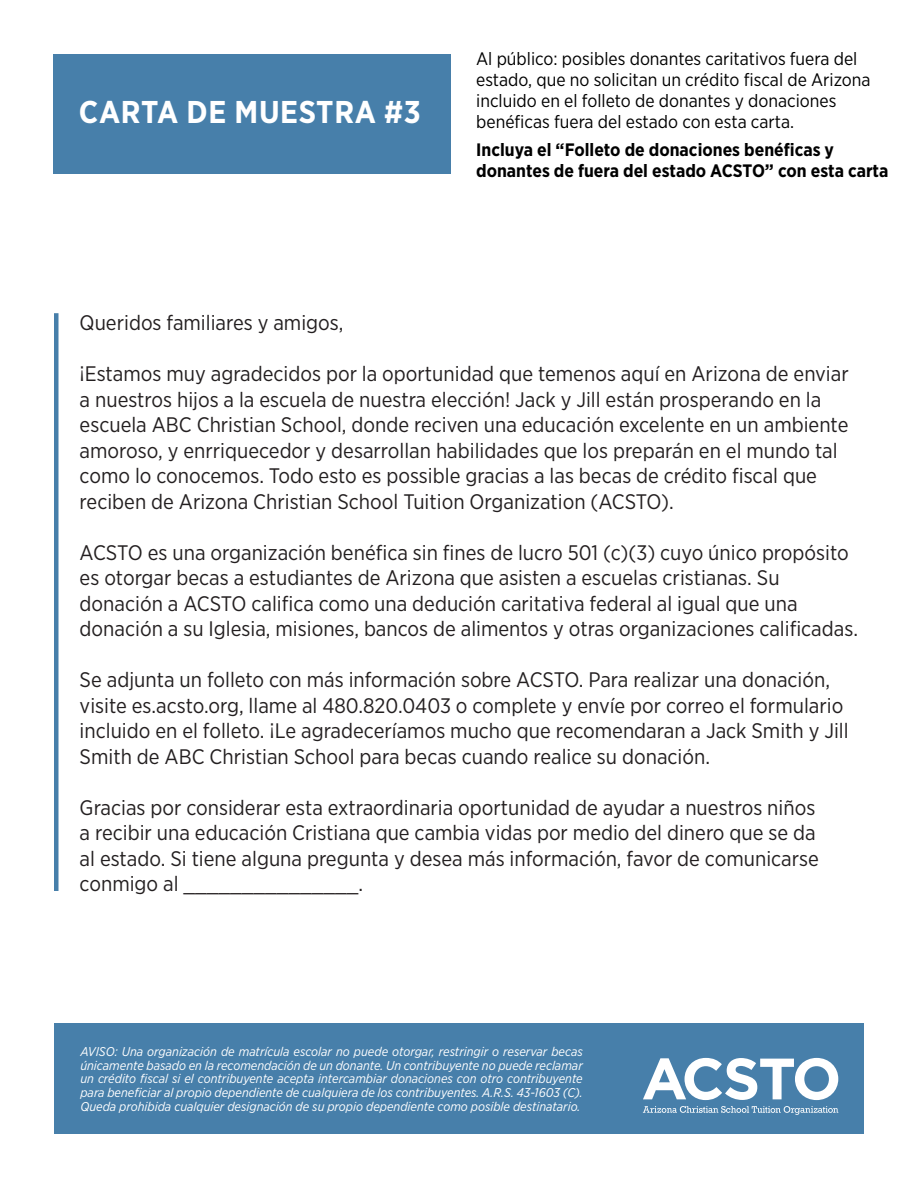
<style>
.page{position:relative;width:918px;height:1188px;background:#fff}
.page>*{position:absolute;margin:0;border:0;box-sizing:border-box;transform-origin:0 0}
.t1{font:700 31.5px "Gotham Narrow";letter-spacing:.02em;color:#fff}
.t2{font:21px/25.5px "Gotham Narrow";color:#231f20}
.t3{font:18px/21px "Gotham Narrow";color:#000}
.t4{font:700 18px/21px "Gotham Narrow";color:#000}
.t5{font:italic 12.75px/13.8px "Gotham Narrow";color:#fff;text-align:justify}
</style>
<div class="page">
<div style="left:54px;top:1024px;width:810px;height:110px;background:#477faa"></div>
<svg style="left:643px;top:1058px;width:195px;height:42px"></svg>
<svg style="left:643px;top:1106px;width:195px;height:9px"></svg>
<hr style="left:54px;top:313px;width:4px;height:578px;background:#477faa">
<div style="left:53px;top:54px;width:397px;height:119px;background:#477faa"></div>
<p class="t1" style="left:79px;top:92px;width:343px">CARTA DE MUESTRA #3</p>
<p class="t3" style="left:476px;top:47px;width:396px">Al público: posibles donantes caritativos fuera del estado, que no solicitan un crédito fiscal de Arizona incluido en el folleto de donantes y donaciones benéficas fuera del estado con esta carta.</p>
<p class="t4" style="left:476px;top:139px;width:414px">Incluya el “Folleto de donaciones benéficas y donantes de fuera del estado ACSTO” con esta carta</p>
<p class="t2" style="left:80px;top:309px;width:265px">Queridos familiares y amigos,</p>
<p class="t2" style="left:80px;top:360px;width:771px">¡Estamos muy agradecidos por la oportunidad que temenos aquí en Arizona de enviar a nuestros hijos a la escuela de nuestra elección! Jack y Jill están prosperando en la escuela ABC Christian School, donde reciven una educación excelente en un ambiente amoroso, y enrriquecedor y desarrollan habilidades que los preparán en el mundo tal como lo conocemos. Todo esto es possible gracias a las becas de crédito fiscal que reciben de Arizona Christian School Tuition Organization (ACSTO).</p>
<p class="t2" style="left:80px;top:539px;width:780px">ACSTO es una organización benéfica sin fines de lucro 501 (c)(3) cuyo único propósito es otorgar becas a estudiantes de Arizona que asisten a escuelas cristianas. Su donación a ACSTO califica como una dedución caritativa federal al igual que una donación a su Iglesia, misiones, bancos de alimentos y otras organizaciones calificadas.</p>
<p class="t2" style="left:80px;top:666px;width:771px">Se adjunta un folleto con más información sobre ACSTO. Para realizar una donación, visite es.acsto.org, llame al 480.820.0403 o complete y envíe por correo el formulario incluido en el folleto. ¡Le agradeceríamos mucho que recomendaran a Jack Smith y Jill Smith de ABC Christian School para becas cuando realice su donación.</p>
<p class="t2" style="left:80px;top:794px;width:741px">Gracias por considerar esta extraordinaria oportunidad de ayudar a nuestros niños a recibir una educación Cristiana que cambia vidas por medio del dinero que se da al estado. Si tiene alguna pregunta y desea más información, favor de comunicarse conmigo al _______________.</p>
<p class="t5" style="left:80px;top:1044px;width:504px">AVISO: Una organización de matrícula escolar no puede otorgar, restringir o reservar becas únicamente basado en la recomendación de un donante. Un contribuyente no puede reclamar un crédito fiscal si el contribuyente acepta intercambiar donaciones con otro contribuyente para beneficiar al propio dependiente de cualquiera de los contribuyentes. A.R.S. 43-1603 (C).<br>Queda prohibida cualquier designación de su propio dependiente como posible destinatario.</p>
</div>
